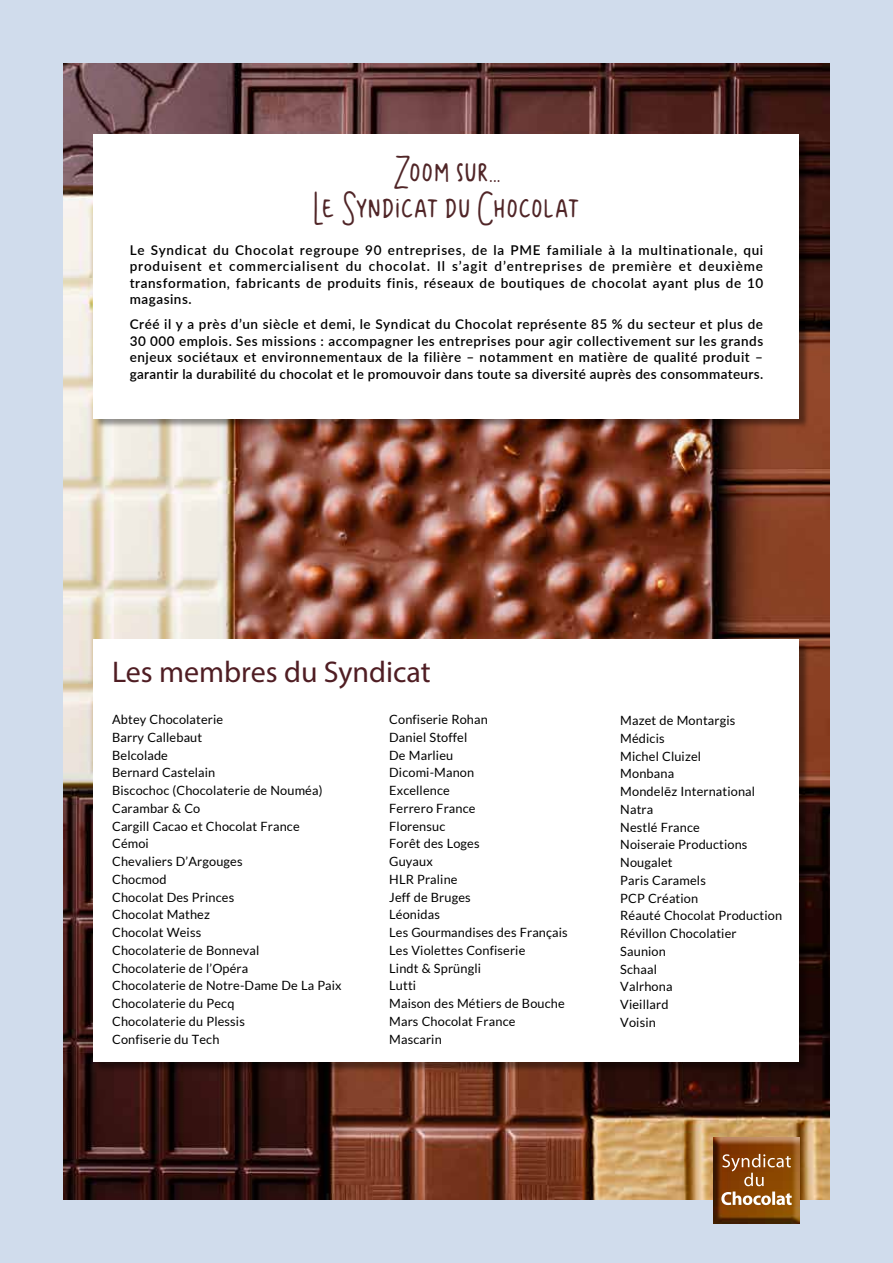
<style>
.page{position:relative;width:893px;height:1263px;background:#fff}
.page>*{position:absolute;margin:0;border:0;box-sizing:border-box;transform-origin:0 0}
.t1{font:35.85px/35.8px "Summer Lemonade Sans One";letter-spacing:.03em;color:#502527;text-align:center}
.t2{font:30px "Myriad Pro";color:#4f1d23}
.t3{font:600 13.5px/16.5px "Lato";letter-spacing:.035em;color:#000;text-align:justify}
.t4{font:12.75px/17.7px "Lato";letter-spacing:.01em;color:#000}
.s1{font-family:"Muli"}
</style>
<div class="page">
<div style="left:0;top:0;width:893px;height:1263px;background:linear-gradient(to right,#d0dcec,#d0dcec)"></div>
<img style="left:64px;top:64px;width:765px;height:1135px">
<div style="left:94px;top:640px;width:715px;height:432px;background:#000;opacity:.4"></div>
<div style="left:94px;top:639px;width:705px;height:423px;background:#fff"></div>
<div style="left:94px;top:134px;width:715px;height:295px;background:#000;opacity:.4"></div>
<div style="left:94px;top:134px;width:705px;height:285px;background:#fff"></div>
<img style="left:713px;top:1138px;width:86px;height:86px">
<img style="left:722px;top:1154px;width:69px;height:32px">
<h1 class="t1" style="left:314px;top:154px;width:267px">Zoom sur...<br>Le Syndicat du Chocolat</h1>
<p class="t3" style="left:130px;top:241px;width:635px">Le Syndicat du Chocolat regroupe 90 entreprises, de la PME familiale à la multinationale, qui produisent et commercialisent du chocolat. Il s’agit d’entreprises de première et deuxième transformation, fabricants de produits finis, réseaux de boutiques de chocolat ayant plus de 10 magasins.</p>
<p class="t3" style="left:130px;top:315px;width:635px">Créé il y a près d’un siècle et demi, le Syndicat du Chocolat représente 85 % du secteur et plus de 30 000 emplois. Ses missions : accompagner les entreprises pour agir collectivement sur les grands enjeux sociétaux et environnementaux de la filière – notamment en matière de qualité produit – garantir la durabilité du chocolat et le promouvoir dans toute sa diversité auprès des consommateurs.</p>
<h2 class="t2" style="left:112px;top:654px;width:320px">Les membres du Syndicat</h2>
<p class="t4" style="left:112px;top:710px;width:231px">Abtey Chocolaterie<br>Barry Callebaut<br>Belcolade<br>Bernard Castelain<br>Biscochoc (Chocolaterie de Nouméa)<br>Carambar &amp; Co<br>Cargill Cacao et Chocolat France<br>Cémoi<br>Chevaliers D’Argouges<br>Chocmod<br>Chocolat Des Princes<br>Chocolat Mathez<br>Chocolat Weiss<br>Chocolaterie de Bonneval<br>Chocolaterie de l’Opéra<br>Chocolaterie de Notre-Dame De La Paix<br>Chocolaterie du Pecq<br>Chocolaterie du Plessis<br>Confiserie du Tech</p>
<p class="t4" style="left:389px;top:710px;width:180px">Confiserie Rohan<br>Daniel Stoffel<br>De Marlieu<br>Dicomi-Manon<br>Excellence<br>Ferrero France<br>Florensuc<br>Forêt des Loges<br>Guyaux<br>HLR Praline<br>Jeff de Bruges<br>Léonidas<br>Les Gourmandises des Français<br>Les Violettes Confiserie<br>Lindt &amp; Sprüngli<br>Lutti<br>Maison des Métiers de Bouche<br>Mars Chocolat France<br>Mascarin</p>
<p class="t4" style="left:620px;top:712px;width:163px">Mazet de Montargis<br>Médicis<br>Michel Cluizel<br>Monbana<br>Mondel<span class="s1">ē</span>z International<br>Natra<br>Nestlé France<br>Noiseraie Productions<br>Nougalet<br>Paris Caramels<br>PCP Création<br>Réauté Chocolat Production<br>Révillon Chocolatier<br>Saunion<br>Schaal<br>Valrhona<br>Vieillard<br>Voisin</p>
</div>
